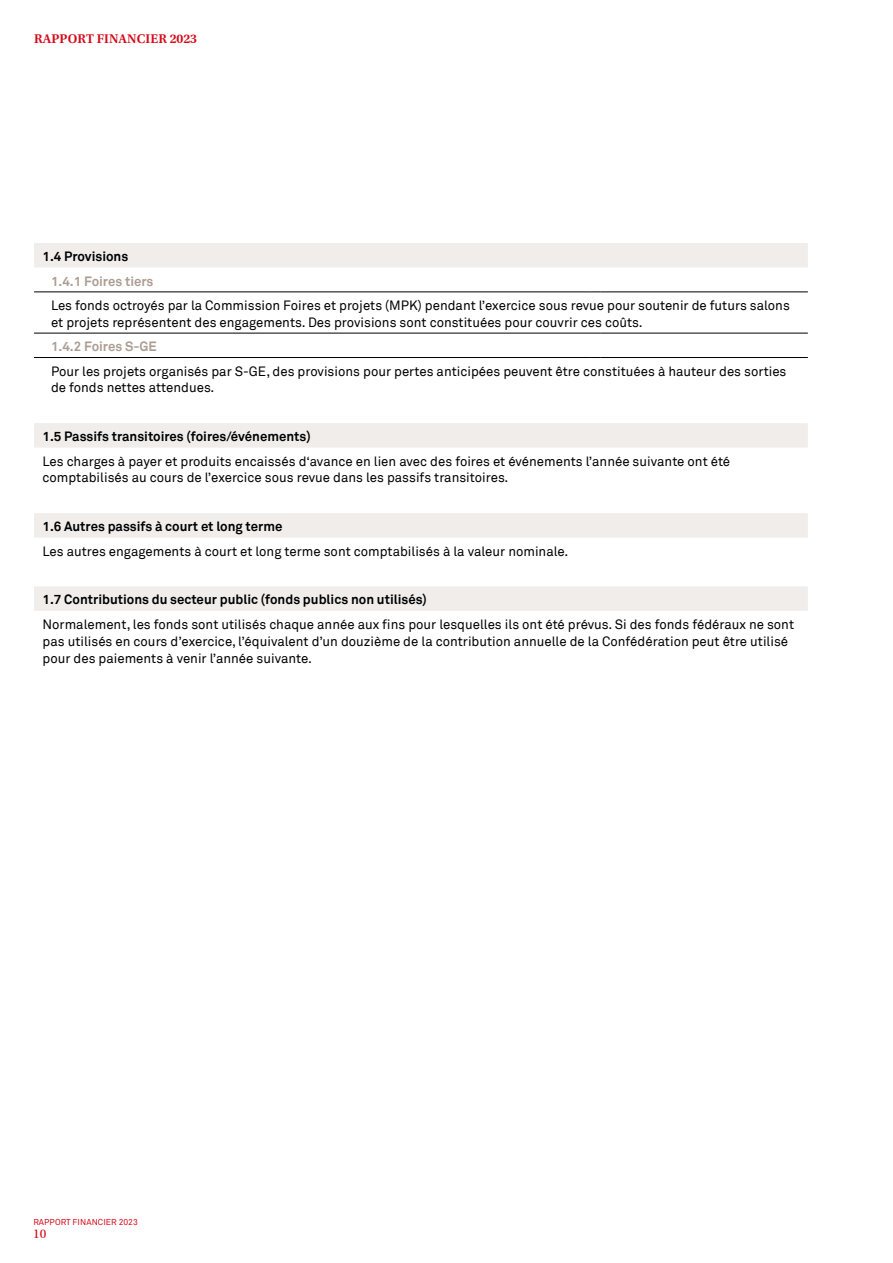
<style>
.page{position:relative;width:893px;height:1263px;background:#fff}
.page>*{position:absolute;margin:0;border:0;box-sizing:border-box;transform-origin:0 0}
.t1{font:13.2px/16.8px "Akkurat S GE Regular";color:#000}
.t2{font:13.2px "Akkurat S GE Bold";color:#000}
.t3{font:13.2px "Akkurat S GE Bold";color:#ac9d92}
.t4{font:13.2px "Utopia S GE Semibold";letter-spacing:.01em;color:#d40a19}
.t5{font:13.2px "Utopia S GE Regular";color:#d40a19}
.t6{font:8.4px "Akkurat S GE Regular";letter-spacing:.01em;color:#d40a19}
</style>
<div class="page">
<svg style="left:34px;top:243px;width:774px;height:368px"></svg>
<hr style="left:34px;top:333px;width:557px;height:1px;background:#000">
<hr style="left:600px;top:333px;width:208px;height:1px;background:#000">
<hr style="left:34px;top:357px;width:557px;height:1px;background:#000">
<hr style="left:600px;top:357px;width:208px;height:1px;background:#000">
<hr style="left:34px;top:292px;width:557px;height:1px;background:#000">
<hr style="left:600px;top:292px;width:208px;height:1px;background:#000">
<p class="t4" style="left:34px;top:29px;width:165px">RAPPORT FINANCIER 2023</p>
<p class="t2" style="left:43px;top:247px;width:87px">1.4 Provisions</p>
<p class="t3" style="left:51px;top:271px;width:104px">1.4.1 Foires tiers</p>
<p class="t1" style="left:51px;top:296px;width:740px">Les fonds octroyés par la Commission Foires et projets (MPK) pendant l’exercice sous revue pour soutenir de futurs salons et projets représentent des engagements. Des provisions sont constituées pour couvrir ces coûts.</p>
<p class="t3" style="left:51px;top:337px;width:107px">1.4.2 Foires S-GE</p>
<p class="t1" style="left:51px;top:362px;width:737px">Pour les projets organisés par S-GE, des provisions pour pertes anticipées peuvent être constituées à hauteur des sorties de fonds nettes attendues.</p>
<p class="t2" style="left:43px;top:427px;width:270px">1.5 Passifs transitoires (foires/événements)</p>
<p class="t1" style="left:43px;top:452px;width:689px">Les charges à payer et produits encaissés d‘avance en lien avec des foires et événements l’année suivante ont été comptabilisés au cours de l’exercice sous revue dans les passifs transitoires.</p>
<p class="t2" style="left:43px;top:517px;width:241px">1.6 Autres passifs à court et long terme</p>
<p class="t1" style="left:43px;top:542px;width:527px">Les autres engagements à court et long terme sont comptabilisés à la valeur nominale.</p>
<p class="t2" style="left:43px;top:590px;width:386px">1.7 Contributions du secteur public (fonds publics non utilisés)</p>
<p class="t1" style="left:43px;top:615px;width:753px">Normalement, les fonds sont utilisés chaque année aux fins pour lesquelles ils ont été prévus. Si des fonds fédéraux ne sont pas utilisés en cours d’exercice, l’équivalent d’un douzième de la contribution annuelle de la Confédération peut être utilisé pour des paiements à venir l’année suivante.</p>
<p class="t6" style="left:33px;top:1216px;width:106px">RAPPORT FINANCIER 2023</p>
<p class="t5" style="left:33px;top:1224px;width:15px">10</p>
</div>
